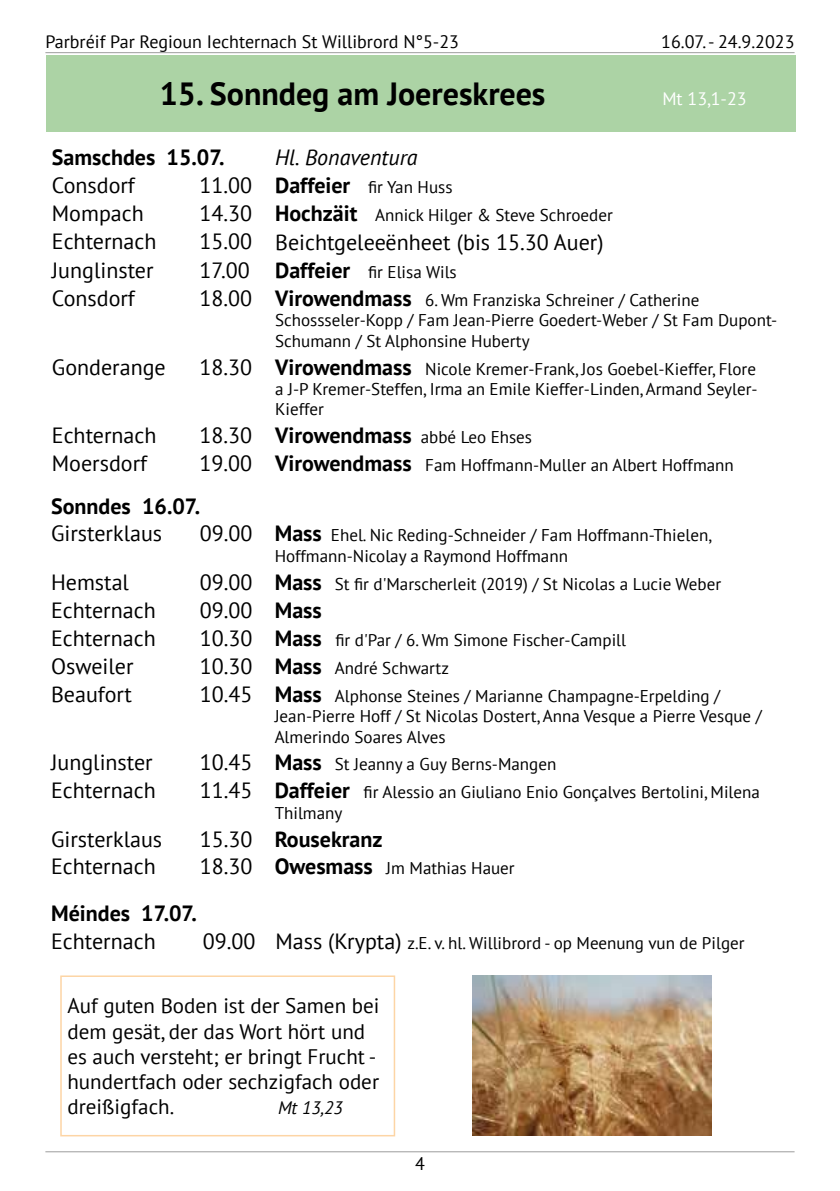
<style>
.page{position:relative;width:840px;height:1191px;background:#fff}
.page>*{position:absolute;margin:0;border:0;box-sizing:border-box;transform-origin:0 0}
.t1{font:700 32px "PT Sans";color:#000}
.t2{font:22px "PT Sans";color:#000}
.t3{font:700 22px "PT Sans";color:#000}
.t4{font:italic 22px "PT Sans";color:#000}
.t5{font:21px/25.2px "PT Sans";color:#000}
.t6{font:18px "PT Sans";color:#000}
.t7{font:18px "PT Sans";color:#fff}
.t8{font:italic 18px "PT Sans";color:#000}
.t9{font:17px/20.4px "PT Sans";color:#000}
.s1{font-size:22px}
.s2{font-weight:700;font-size:22px}
.s3{font-weight:400}
.s4{font-weight:400;font-size:17px}
.s5{font-weight:700}
</style>
<div class="page">
<hr style="left:45px;top:52px;width:749px;height:1px;background:#9d9d9c">
<hr style="left:45px;top:1151px;width:749px;height:1px;background:#9d9d9c">
<div style="left:46px;top:55px;width:749px;height:76px;background:#acd3a5"></div>
<div style="left:60px;top:975px;width:335px;height:161px;border:2px solid #fdd5a5"></div>
<img style="left:472px;top:975px;width:239px;height:160px">
<p class="t6" style="left:45px;top:30px;width:415px">Parbréif Par Regioun Iechternach St Willibrord N°5-23</p>
<p class="t6" style="left:661px;top:30px;width:135px">16.07. - 24.9.2023</p>
<h1 class="t1" style="left:160px;top:73px;width:387px">15. Sonndeg am Joereskrees</h1>
<p class="t7" style="left:662px;top:87px;width:86px">Mt 13,1-23</p>
<p class="t3" style="left:52px;top:143px;width:174px">Samschdes 15.07.</p>
<p class="t4" style="left:275px;top:143px;width:144px">Hl. Bonaventura</p>
<p class="t2" style="left:52px;top:171px;width:85px">Consdorf</p>
<p class="t9" style="left:199px;top:176px;width:254px"><span class="s1">11.00</span> <span class="s2">Daffeier</span> fir Yan Huss</p>
<p class="t2" style="left:52px;top:199px;width:93px">Mompach</p>
<p class="t9" style="left:199px;top:204px;width:414px"><span class="s1">14.30</span> <span class="s2">Hochzäit</span> Annick Hilger &amp; Steve Schroeder</p>
<p class="t2" style="left:52px;top:227px;width:106px">Echternach</p>
<p class="t2" style="left:199px;top:228px;width:405px">15.00 Beichtgeleeënheet (bis 15.30 Auer)</p>
<p class="t2" style="left:52px;top:256px;width:103px">Junglinster</p>
<p class="t9" style="left:199px;top:261px;width:259px"><span class="s1">17.00</span> <span class="s2">Daffeier</span> fir Elisa Wils</p>
<p class="t2" style="left:52px;top:284px;width:85px">Consdorf</p>
<p class="t9" style="left:275px;top:289px;width:503px;text-indent:-76px"><span class="s1">18.00</span> <span class="s2">Virowendmass</span> 6. Wm Franziska Schreiner / Catherine<br>Schossseler-Kopp / Fam Jean-Pierre Goedert-Weber / St Fam Dupont-<br>Schumann / St Alphonsine Huberty</p>
<p class="t2" style="left:52px;top:353px;width:115px">Gonderange</p>
<p class="t9" style="left:275px;top:358px;width:483px;text-align:justify;text-indent:-76px"><span class="s1">18.30</span> <span class="s2">Virowendmass</span> Nicole Kremer-Frank, Jos Goebel-Kieffer, Flore a J-P Kremer-Steffen, Irma an Emile Kieffer-Linden, Armand Seyler-Kieffer</p>
<p class="t2" style="left:52px;top:421px;width:106px">Echternach</p>
<p class="t3" style="left:199px;top:421px;width:334px"><span class="s3">18.30</span> Virowendmass <span class="s4">abbé Leo Ehses</span></p>
<p class="t2" style="left:52px;top:449px;width:97px">Moersdorf</p>
<p class="t9" style="left:199px;top:454px;width:535px"><span class="s1">19.00</span> <span class="s2">Virowendmass</span> Fam Hoffmann-Muller an Albert Hoffmann</p>
<p class="t3" style="left:51px;top:491px;width:151px">Sonndes 16.07.</p>
<p class="t2" style="left:51px;top:519px;width:112px">Girsterklaus</p>
<p class="t9" style="left:274px;top:525px;width:438px;text-indent:-75px"><span class="s1">09.00</span> <span class="s2">Mass</span> Ehel. Nic Reding-Schneider / Fam Hoffmann-Thielen,<br>Hoffmann-Nicolay a Raymond Hoffmann</p>
<p class="t2" style="left:51px;top:568px;width:79px">Hemstal</p>
<p class="t9" style="left:200px;top:573px;width:522px"><span class="s1">09.00</span> <span class="s2">Mass</span> St fir d'Marscherleit (2019) / St Nicolas a Lucie Weber</p>
<p class="t2" style="left:51px;top:596px;width:106px">Echternach</p>
<p class="t2" style="left:200px;top:596px;width:123px">09.00 <span class="s5">Mass</span></p>
<p class="t2" style="left:51px;top:624px;width:106px">Echternach</p>
<p class="t9" style="left:200px;top:629px;width:427px"><span class="s1">10.30</span> <span class="s2">Mass</span> fir d'Par / 6. Wm Simone Fischer-Campill</p>
<p class="t2" style="left:51px;top:652px;width:84px">Osweiler</p>
<p class="t9" style="left:200px;top:657px;width:250px"><span class="s1">10.30</span> <span class="s2">Mass</span> André Schwartz</p>
<p class="t2" style="left:51px;top:680px;width:82px">Beaufort</p>
<p class="t9" style="left:274px;top:685px;width:488px;text-indent:-75px"><span class="s1">10.45</span> <span class="s2">Mass</span> Alphonse Steines / Marianne Champagne-Erpelding /<br>Jean-Pierre Hoff / St Nicolas Dostert, Anna Vesque a Pierre Vesque /<br>Almerindo Soares Alves</p>
<p class="t2" style="left:51px;top:748px;width:103px">Junglinster</p>
<p class="t9" style="left:200px;top:754px;width:358px"><span class="s1">10.45</span> <span class="s2">Mass</span> St Jeanny a Guy Berns-Mangen</p>
<p class="t2" style="left:51px;top:776px;width:106px">Echternach</p>
<p class="t9" style="left:274px;top:781px;width:486px;text-indent:-75px"><span class="s1">11.45</span> <span class="s2">Daffeier</span> fir Alessio an Giuliano Enio Gonçalves Bertolini, Milena<br>Thilmany</p>
<p class="t2" style="left:51px;top:824px;width:112px">Girsterklaus</p>
<p class="t3" style="left:200px;top:824px;width:184px"><span class="s3">15.30</span> Rousekranz</p>
<p class="t2" style="left:51px;top:852px;width:106px">Echternach</p>
<p class="t9" style="left:200px;top:857px;width:316px"><span class="s1">18.30</span> <span class="s2">Owesmass</span> Jm Mathias Hauer</p>
<p class="t3" style="left:51px;top:899px;width:147px">Méindes 17.07.</p>
<p class="t2" style="left:51px;top:927px;width:106px">Echternach</p>
<p class="t9" style="left:203px;top:932px;width:543px"><span class="s1">09.00 Mass (Krypta)</span> z.E. v. hl. Willibrord - op Meenung vun de Pilger</p>
<p class="t5" style="left:67px;top:993px;width:313px">Auf guten Boden ist der Samen bei dem gesät, der das Wort hört und es auch versteht; er bringt Frucht - hundertfach oder sechzigfach oder dreißigfach.</p>
<p class="t8" style="left:278px;top:1096px;width:66px">Mt 13,23</p>
<p class="t6" style="left:415px;top:1152px;width:11px">4</p>
</div>
